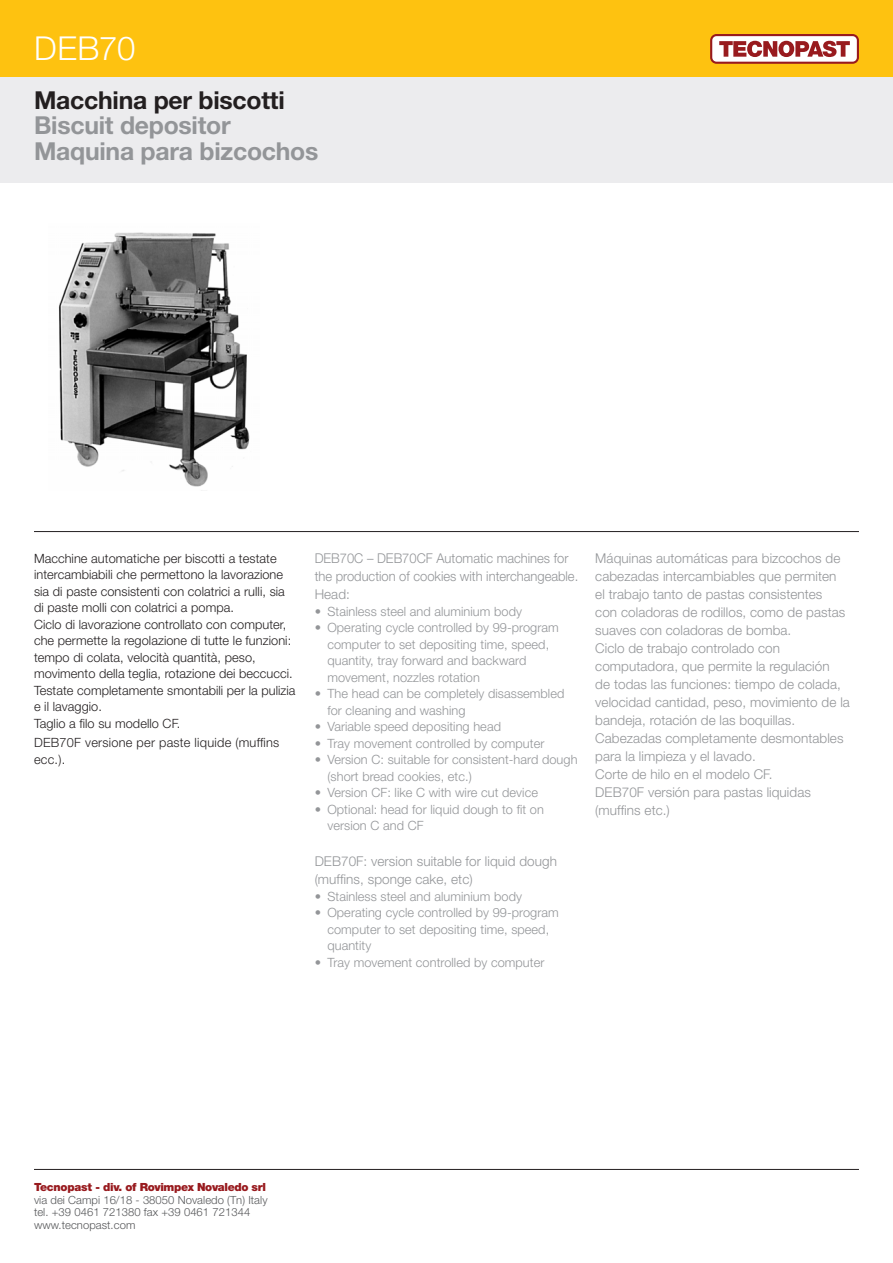
<style>
.page{position:relative;width:893px;height:1263px;background:#fff}
.page>*{position:absolute;margin:0;border:0;box-sizing:border-box;transform-origin:0 0}
._2015_rovimpex_sigla{font:300 33px "Helvetica Neue";letter-spacing:.005em;color:#fff}
._2015_rovimpex_titol{font:700 24.75px "Helvetica Neue";letter-spacing:-.01em;color:#939598}
._2015_rovimpex_titol-2{font:700 24.75px "Helvetica Neue";letter-spacing:-.01em;color:#231f20}
._2015_rovimpex_-_tes{font:300 13.5px/18px "Helvetica Neue";letter-spacing:.005em;color:#939598}
._2015_rovimpex_-_tes-2{font:300 13.5px/18px "Helvetica Neue";letter-spacing:.005em;color:#939598;scale:.96 1}
._2015_rovimpex_-_tes-3{font:300 12.75px/16.5px "Helvetica Neue";letter-spacing:.005em;color:#939598}
._2015_rovimpex_-_tes-4{font:300 12.75px/16.5px "Helvetica Neue";letter-spacing:.005em;color:#231f20}
.t1{font:300 11.25px "Helvetica Neue";letter-spacing:.005em;color:#57585a}
.t2{font:900 11.25px "Helvetica Neue";letter-spacing:-.03em;color:#981a1e}
</style>
<div class="page">
<div style="left:0;top:77px;width:893px;height:106px;background:#ececee"></div>
<div style="left:0;top:0;width:893px;height:77px;background:#fec210"></div>
<hr style="left:34px;top:1169px;width:825px;height:1px;background:#231f20">
<hr style="left:34px;top:531px;width:825px;height:1px;background:#231f20">
<div style="left:710px;top:34px;width:149px;height:30px;background:#981a1e;border-radius:6px"></div>
<div style="left:712px;top:36px;width:145px;height:26px;background:#fff;border-radius:4px"></div>
<svg style="left:719px;top:41px;width:131px;height:16px"></svg>
<img style="left:58px;top:232px;width:192px;height:259px">
<p class="_2015_rovimpex_sigla" style="left:34px;top:28px;width:103px">DEB70</p>
<p class="_2015_rovimpex_titol-2" style="left:34px;top:85px;width:252px">Macchina per biscotti</p>
<p class="_2015_rovimpex_titol" style="left:34px;top:110px;width:198px">Biscuit depositor</p>
<p class="_2015_rovimpex_titol" style="left:34px;top:136px;width:286px">Maquina para bizcochos</p>
<p class="_2015_rovimpex_-_tes-4" style="left:34px;top:550px;width:252px">Macchine automatiche per biscotti a testate intercambiabili che permettono la lavorazione sia di paste consistenti con colatrici a rulli, sia di paste molli con colatrici a pompa.</p>
<p class="_2015_rovimpex_-_tes-4" style="left:34px;top:616px;width:260px">Ciclo di lavorazione controllato con computer, che permette la regolazione di tutte le funzioni: tempo di colata, velocità quantità, peso, movimento della teglia, rotazione dei beccucci.</p>
<p class="_2015_rovimpex_-_tes-4" style="left:34px;top:682px;width:263px">Testate completamente smontabili per la pulizia e il lavaggio.</p>
<p class="_2015_rovimpex_-_tes-4" style="left:34px;top:715px;width:148px">Taglio a filo su modello CF.</p>
<p class="_2015_rovimpex_-_tes-4" style="left:34px;top:734px;width:247px">DEB70F versione per paste liquide (muffins ecc.).</p>
<p class="_2015_rovimpex_-_tes-2" style="left:315px;top:549px;width:276px">DEB70C – DEB70CF Automatic machines for the production of cookies with interchangeable.</p>
<p class="_2015_rovimpex_-_tes" style="left:315px;top:585px;width:37px">Head:</p>
<p class="_2015_rovimpex_-_tes-3" style="left:315px;top:603px;width:209px">• Stainless steel and aluminium body</p>
<p class="_2015_rovimpex_-_tes-3" style="left:327px;top:619px;width:233px;text-indent:-13px">• Operating cycle controlled by 99-program computer to set depositing time, speed, quantity, tray forward and backward movement, nozzles rotation</p>
<p class="_2015_rovimpex_-_tes-3" style="left:327px;top:685px;width:238px;text-indent:-13px">• The head can be completely disassembled for cleaning and washing</p>
<p class="_2015_rovimpex_-_tes-3" style="left:315px;top:718px;width:188px">• Variable speed depositing head</p>
<p class="_2015_rovimpex_-_tes-3" style="left:315px;top:735px;width:231px">• Tray movement controlled by computer</p>
<p class="_2015_rovimpex_-_tes-3" style="left:327px;top:751px;width:252px;text-indent:-13px">• Version C: suitable for consistent-hard dough (short bread cookies, etc.)</p>
<p class="_2015_rovimpex_-_tes-3" style="left:315px;top:784px;width:225px">• Version CF: like C with wire cut device</p>
<p class="_2015_rovimpex_-_tes-3" style="left:327px;top:801px;width:218px;text-indent:-13px">• Optional: head for liquid dough to fit on version C and CF</p>
<p class="_2015_rovimpex_-_tes" style="left:315px;top:852px;width:244px">DEB70F: version suitable for liquid dough (muffins, sponge cake, etc)</p>
<p class="_2015_rovimpex_-_tes-3" style="left:315px;top:888px;width:209px">• Stainless steel and aluminium body</p>
<p class="_2015_rovimpex_-_tes-3" style="left:327px;top:904px;width:233px;text-indent:-13px">• Operating cycle controlled by 99-program computer to set depositing time, speed, quantity</p>
<p class="_2015_rovimpex_-_tes-3" style="left:315px;top:954px;width:231px">• Tray movement controlled by computer</p>
<p class="_2015_rovimpex_-_tes" style="left:595px;top:549px;width:252px">Máquinas automáticas para bizcochos de cabezadas intercambiables que permiten el trabajo tanto de pastas consistentes con coladoras de rodillos, como de pastas suaves con coladoras de bomba.</p>
<p class="_2015_rovimpex_-_tes" style="left:595px;top:639px;width:256px">Ciclo de trabajo controlado con computadora, que permite la regulación<br>de todas las funciones: tiempo de colada, velocidad cantidad, peso, movimiento de la bandeja, rotación de las boquillas.</p>
<p class="_2015_rovimpex_-_tes" style="left:595px;top:729px;width:250px">Cabezadas completamente desmontables para la limpieza y el lavado.</p>
<p class="_2015_rovimpex_-_tes" style="left:595px;top:765px;width:179px">Corte de hilo en el modelo CF.</p>
<p class="_2015_rovimpex_-_tes" style="left:595px;top:783px;width:217px">DEB70F versión para pastas liquidas (muffins etc.)</p>
<p class="t2" style="left:34px;top:1180px;width:233px">Tecnopast - div. of Rovimpex Novaledo srl</p>
<p class="t1" style="left:34px;top:1193px;width:235px">via dei Campi 16/18 - 38050 Novaledo (Tn) Italy</p>
<p class="t1" style="left:34px;top:1205px;width:218px">tel. +39 0461 721380 fax +39 0461 721344</p>
<p class="t1" style="left:34px;top:1218px;width:103px">www.tecnopast.com</p>
</div>
